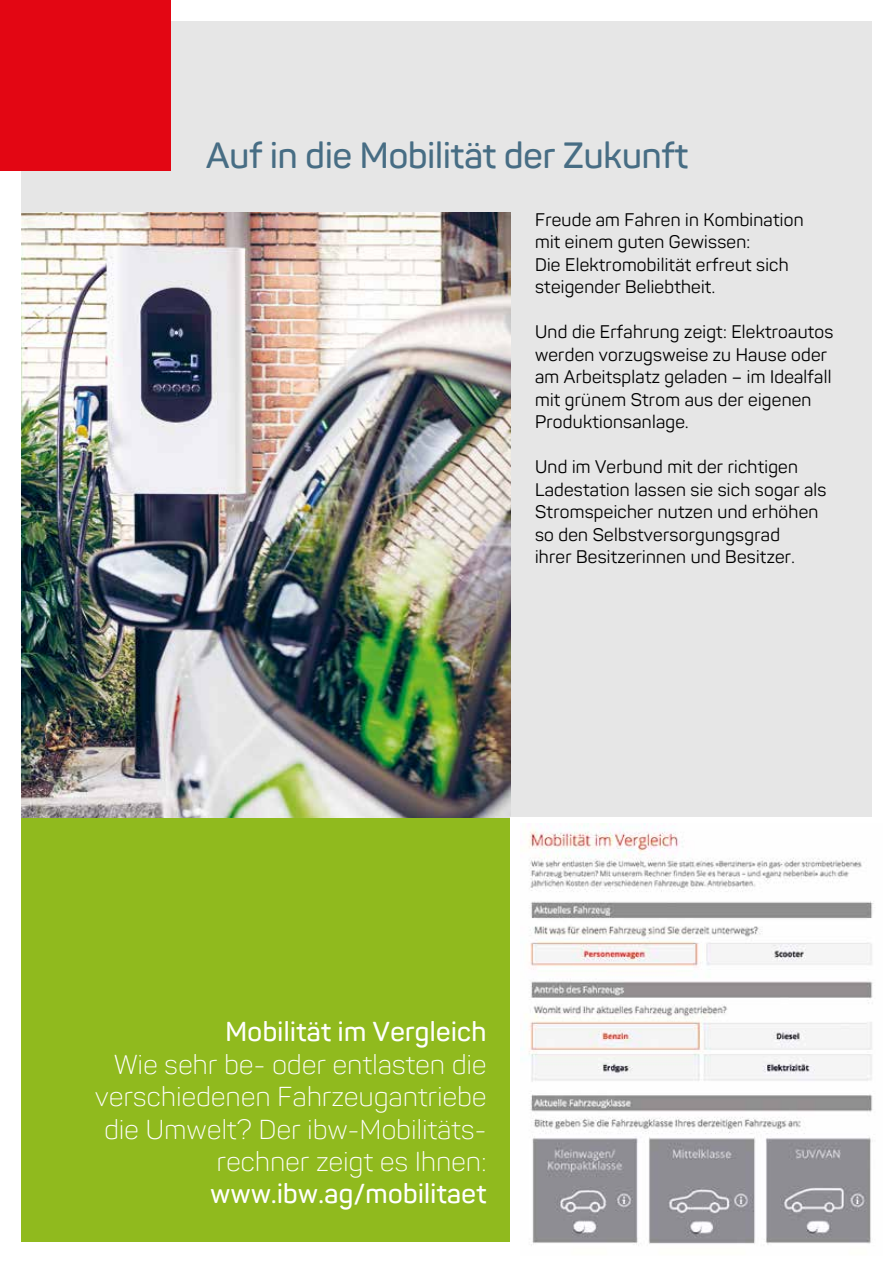
<style>
.page{position:relative;width:893px;height:1263px;background:#fff}
.page>*{position:absolute;margin:0;border:0;box-sizing:border-box;transform-origin:0 0}
.t1{font:600 36px "Panton";color:#476d84}
.t2{font:300 27px/32.4px "Panton";letter-spacing:.015em;color:#fff;text-align:right}
.t3{font:600 27px "Panton";letter-spacing:.015em;color:#fff}
.t4{font:18px/22.5px "Panton";letter-spacing:.015em;color:#000}
</style>
<div class="page">
<div style="left:21px;top:21px;width:851px;height:1221px;background:#e6e6e6"></div>
<div style="left:21px;top:817px;width:489px;height:425px;background:#90ba1e"></div>
<div style="left:0;top:0;width:170px;height:170px;background:#e30613"></div>
<img style="left:21px;top:213px;width:489px;height:604px">
<div style="left:510px;top:817px;width:376px;height:441px;background:#fff"></div>
<img style="left:521px;top:823px;width:353px;height:423px">
<h1 class="t1" style="left:206px;top:133px;width:483px">Auf in die Mobilität der Zukunft</h1>
<p class="t4" style="left:535px;top:208px;width:270px">Freude am Fahren in Kombination mit einem guten Gewissen:<br>Die Elektromobilität erfreut sich steigender Beliebtheit.</p>
<p class="t4" style="left:535px;top:321px;width:300px">Und die Erfahrung zeigt: Elektroautos werden vorzugsweise zu Hause oder am Arbeitsplatz geladen – im Idealfall mit grünem Strom aus der eigenen Produktionsanlage.</p>
<p class="t4" style="left:535px;top:456px;width:293px">Und im Verbund mit der richtigen Ladestation lassen sie sich sogar als Stromspeicher nutzen und erhöhen so den Selbstversorgungsgrad<br>ihrer Besitzerinnen und Besitzer.</p>
<h2 class="t3" style="left:225px;top:1015px;width:262px">Mobilität im Vergleich</h2>
<h2 class="t2" style="left:95px;top:1048px;width:393px">Wie sehr be- oder entlasten die verschiedenen Fahrzeugantriebe die Umwelt? Der ibw-Mobilitäts&shy;rechner zeigt es Ihnen:</h2>
<h2 class="t3" style="left:211px;top:1177px;width:277px">www.ibw.ag/mobilitaet</h2>
</div>
